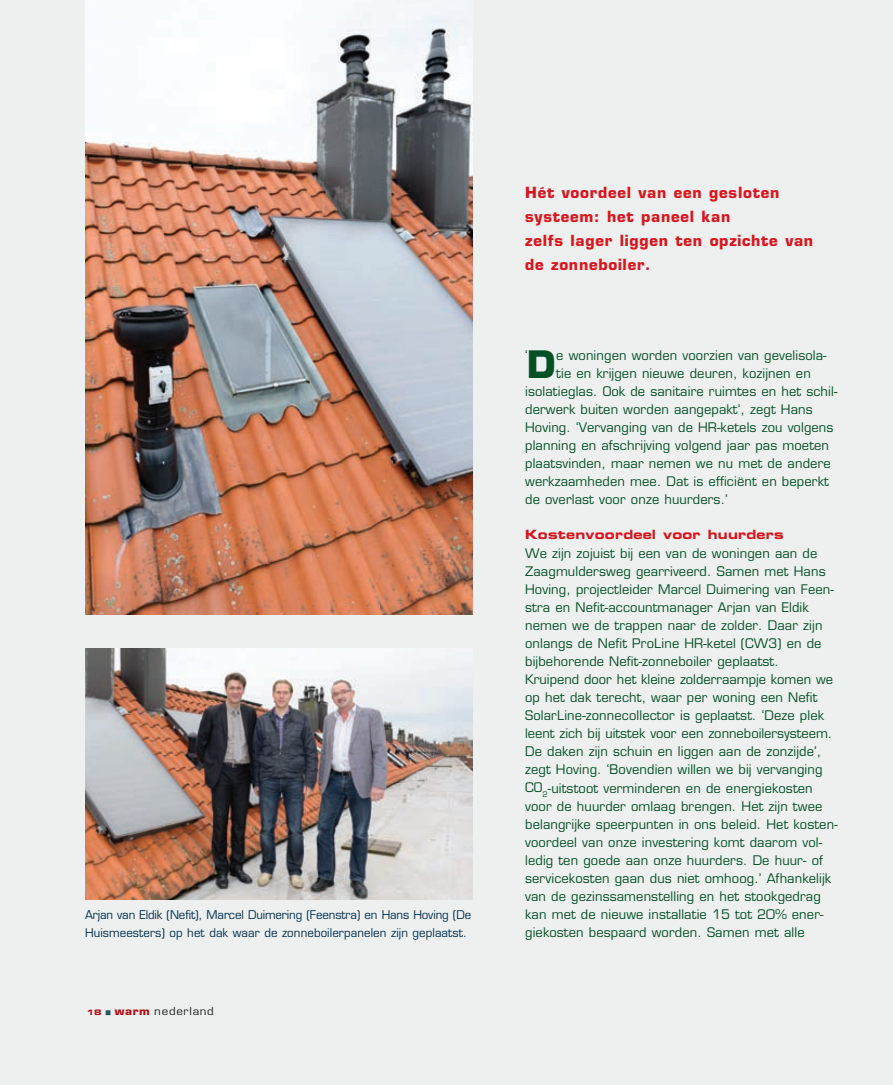
<style>
.page{position:relative;width:893px;height:1085px;background:#fff}
.page>*{position:absolute;margin:0;border:0;box-sizing:border-box;transform-origin:0 0}
.t1{font:700 36.9px "Eurostile LT Std";color:#065026}
.t2{font:700 15px/24px "Eurostile LT Std";letter-spacing:.05em;color:#d7171f}
.t3{font:12.9px/18px "Eurostile LT Std";letter-spacing:.01em;color:#065026}
.t4{font:12.75px "Eurostile LT Std Bold Ex 2";letter-spacing:.02em;color:#d7171f;scale:.95 1}
.t5{font:11.7px/18px "Eurostile LT Std";letter-spacing:.01em;color:#03304e}
.t6{font:10.5px "Eurostile LT Std";letter-spacing:.055em;color:#231f20;scale:1.1 1}
.s1{font-family:"Eurostile LT Std Bold Ex 2";font-size:7.5px;color:#b00d15}
.s2{font-family:"European Pi One";font-size:4.8px;color:#245964}
.s3{font-weight:700;color:#b00d15}
</style>
<div class="page">
<div style="left:0;top:0;width:893px;height:1084px;background:#edf0ef"></div>
<img style="left:85px;top:0;width:388px;height:614px">
<img style="left:85px;top:648px;width:387px;height:251px">
<p class="t5" style="left:85px;top:905px;width:388px">Arjan van Eldik (Nefit), Marcel Duimering (Feenstra) en Hans Hoving (De<br>Huismeesters) op het dak waar de zonneboilerpanelen zijn geplaatst.</p>
<p class="t6" style="left:87px;top:1004px;width:117px"><span class="s1">18</span> <span class="s2">W</span> <span class="s3">warm</span> nederland</p>
<p class="t2" style="left:525px;top:180px;width:290px">Hét voordeel van een gesloten systeem: het paneel kan<br>zelfs lager liggen ten opzichte van de zonneboiler.</p>
<p class="t3" style="left:525px;top:346px;width:4px">‘</p>
<h1 class="t1" style="left:527px;top:342px;width:30px">D</h1>
<p class="t3" style="left:556px;top:346px;width:272px">e woningen worden voorzien van gevelisola-</p>
<p class="t3" style="left:556px;top:364px;width:256px">tie en krijgen nieuwe deuren, kozijnen en</p>
<p class="t3" style="left:525px;top:382px;width:314px">isolatieglas. Ook de sanitaire ruimtes en het schil-</p>
<p class="t3" style="left:525px;top:400px;width:289px">derwerk buiten worden aangepakt’, zegt Hans</p>
<p class="t3" style="left:525px;top:418px;width:310px">Hoving. ‘Vervanging van de HR-ketels zou volgens</p>
<p class="t3" style="left:525px;top:436px;width:305px">planning en afschrijving volgend jaar pas moeten</p>
<p class="t3" style="left:525px;top:454px;width:307px">plaatsvinden, maar nemen we nu met de andere</p>
<p class="t3" style="left:525px;top:472px;width:305px">werkzaamheden mee. Dat is efficiënt en beperkt</p>
<p class="t3" style="left:525px;top:490px;width:204px">de overlast voor onze huurders.’</p>
<p class="t4" style="left:525px;top:525px;width:274px">Kostenvoordeel voor huurders</p>
<p class="t3" style="left:525px;top:544px;width:314px">We zijn zojuist bij een van de woningen aan de Zaagmuldersweg gearriveerd. Samen met Hans Hoving, projectleider Marcel Duimering van Feen&shy;stra en Nefit-accountmanager Arjan van Eldik nemen we de trappen naar de zolder. Daar zijn onlangs de Nefit ProLine HR-ketel (CW3) en de bijbehorende Nefit-zonneboiler geplaatst.<br>Kruipend door het kleine zolderraampje komen we op het dak terecht, waar per woning een Nefit SolarLine-zonnecollector is geplaatst. ‘Deze plek leent zich bij uitstek voor een zonneboilersysteem.<br>De daken zijn schuin en liggen aan de zonzijde’, zegt Hoving. ‘Bovendien willen we bij vervanging CO<sub>2</sub>-uitstoot verminderen en de energiekosten voor de huurder omlaag brengen. Het zijn twee belangrijke speerpunten in ons beleid. Het kosten&shy;voordeel van onze investering komt daarom vol&shy;ledig ten goede aan onze huurders. De huur- of servicekosten gaan dus niet omhoog.’ Afhankelijk van de gezinssamenstelling en het stookgedrag kan met de nieuwe installatie 15 tot 20% ener&shy;giekosten bespaard worden. Samen met alle</p>
</div>
